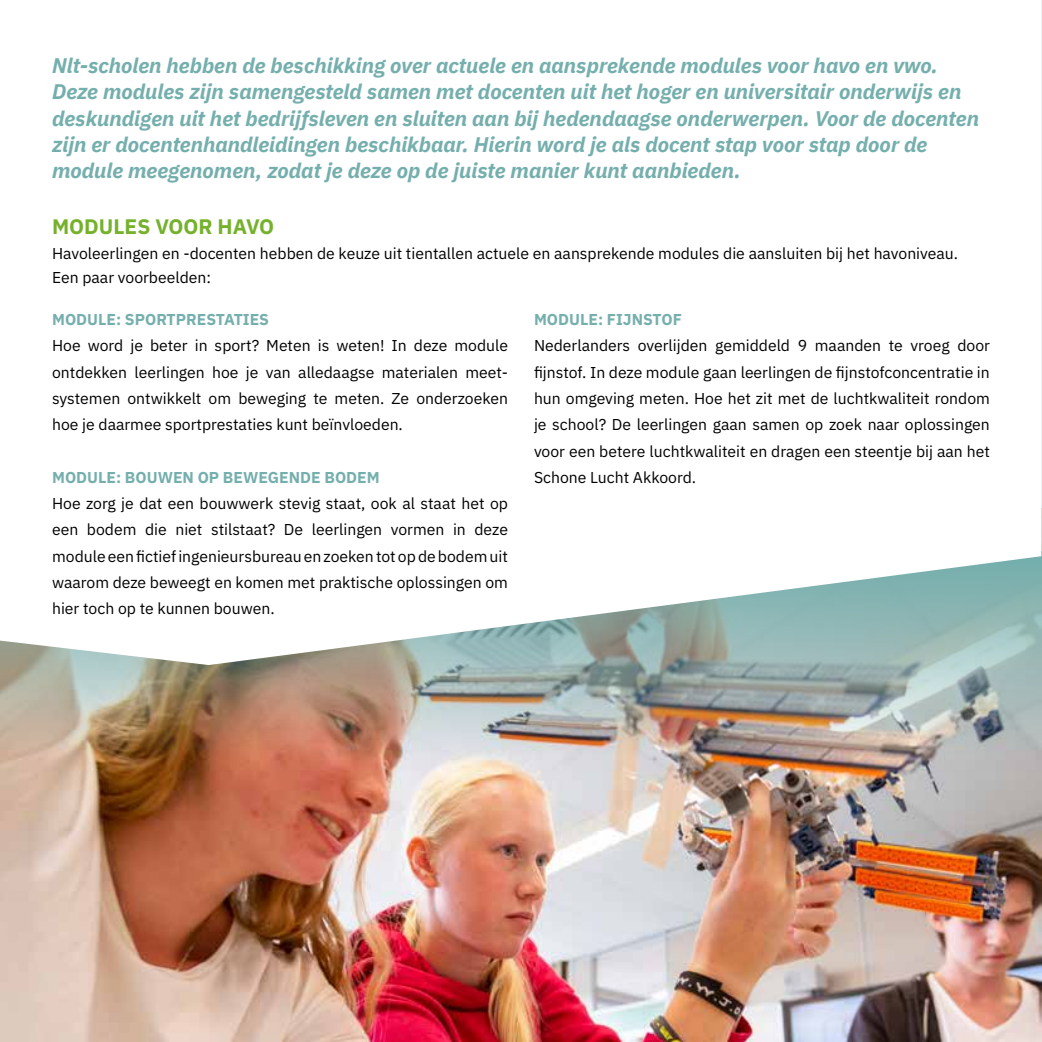
<style>
.page{position:relative;width:1042px;height:1042px;background:#fff}
.page>*{position:absolute;margin:0;border:0;box-sizing:border-box;transform-origin:0 0}
.t1{font:italic 700 21px/26.2px "IBM Plex Sans";color:#75afad}
.t2{font:700 21px "IBM Plex Sans";color:#75b12c}
.t3{font:15.75px/26.2px "IBM Plex Sans";color:#000;text-align:justify}
.t4{font:700 15.75px "IBM Plex Sans";color:#75afad}
</style>
<div class="page">
<img style="left:0;top:509px;width:1042px;height:533px">
<img style="left:0;top:551px;width:1042px;height:221px">
<svg style="left:0;top:509px;width:1041px;height:156px"></svg>
<p class="t1" style="left:52px;top:51px;width:928px">Nlt-scholen hebben de beschikking over actuele en aansprekende modules voor havo en vwo.<br>Deze modules zijn samengesteld samen met docenten uit het hoger en universitair onderwijs en deskundigen uit het bedrijfsleven en sluiten aan bij hedendaagse onderwerpen. Voor de docenten zijn er docentenhandleidingen beschikbaar. Hierin word je als docent stap voor stap door de module meegenomen, zodat je deze op de juiste manier kunt aanbieden.</p>
<h1 class="t2" style="left:52px;top:210px;width:223px">MODULES VOOR HAVO</h1>
<p class="t3" style="left:52px;top:239px;width:907px;line-height:24.5px">Havoleerlingen en -docenten hebben de keuze uit tientallen actuele en aansprekende modules die aansluiten bij het havoniveau.<br>Een paar voorbeelden:</p>
<p class="t4" style="left:52px;top:307px;width:218px">MODULE: SPORTPRESTATIES</p>
<p class="t3" style="left:52px;top:331px;width:457px">Hoe word je beter in sport? Meten is weten! In deze module ontdekken leerlingen hoe je van alledaagse materialen meet&shy;systemen ontwikkelt om beweging te meten. Ze onderzoeken hoe je daarmee sportprestaties kunt beïnvloeden.</p>
<p class="t4" style="left:52px;top:464px;width:329px">MODULE: BOUWEN OP BEWEGENDE BODEM</p>
<p class="t3" style="left:52px;top:489px;width:457px">Hoe zorg je dat een bouwwerk stevig staat, ook al staat het op een bodem die niet stilstaat? De leerlingen vormen in deze module een fictief ingenieursbureau en zoeken tot op de bodem uit waarom deze beweegt en komen met praktische oplossingen om hier toch op te kunnen bouwen.</p>
<p class="t4" style="left:534px;top:307px;width:149px">MODULE: FIJNSTOF</p>
<p class="t3" style="left:534px;top:331px;width:457px">Nederlanders overlijden gemiddeld 9 maanden te vroeg door fijnstof. In deze module gaan leerlingen de fijnstofconcentratie in hun omgeving meten. Hoe het zit met de luchtkwaliteit rondom je school? De leerlingen gaan samen op zoek naar oplossingen voor een betere luchtkwaliteit en dragen een steentje bij aan het Schone Lucht Akkoord.</p>
</div>
